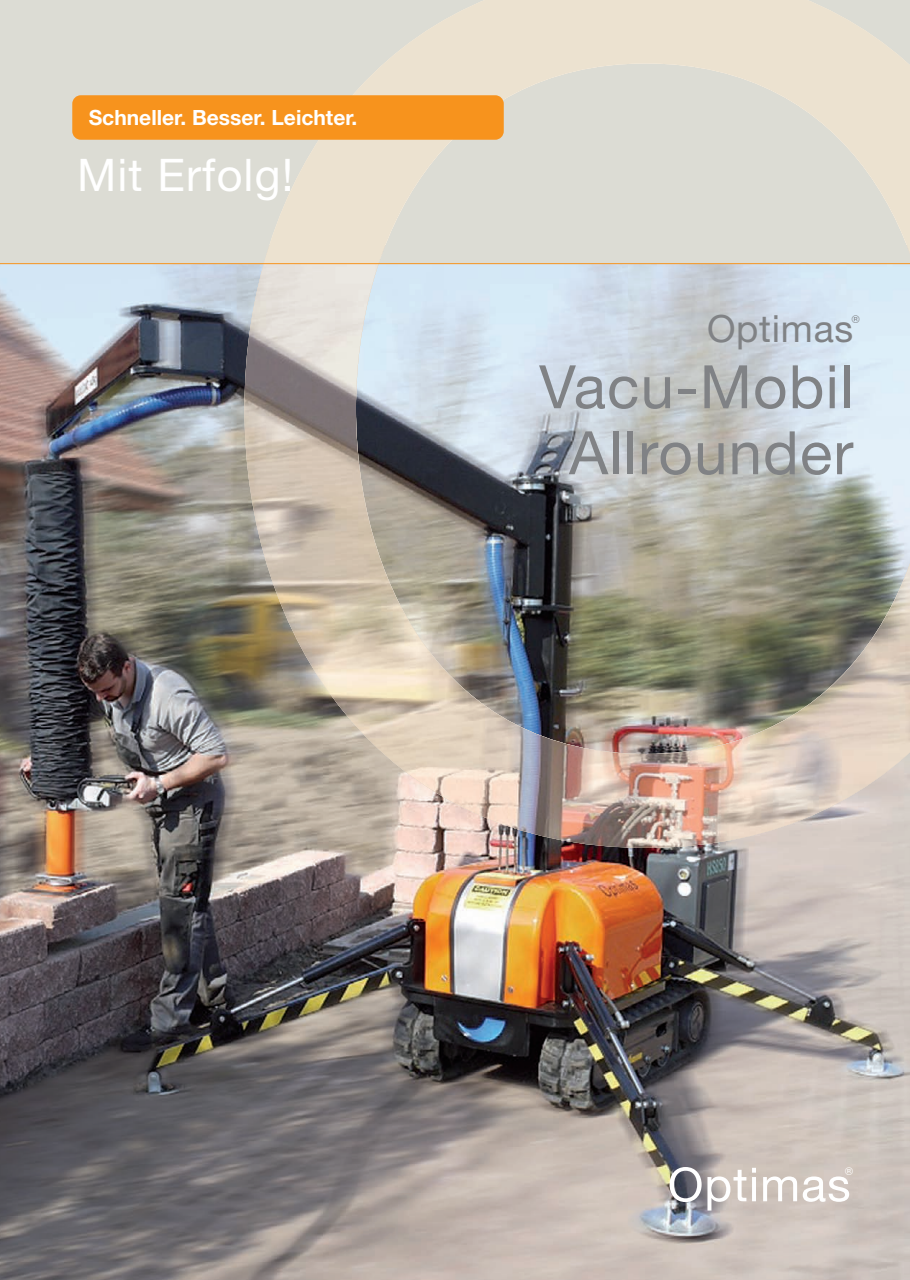
<style>
.page{position:relative;width:910px;height:1280px;background:#fff}
.page>*{position:absolute;margin:0;border:0;box-sizing:border-box;transform-origin:0 0}
.t1{font:60px/66px "Helvetica Neue";letter-spacing:.02em;color:#808285;text-align:center}
.t2{font:45px "Helvetica Neue";letter-spacing:.025em;color:#fff}
.t3{font:37.5px "Helvetica Neue";letter-spacing:.02em;color:#808285}
.t4{font:700 21px "Helvetica Neue";color:#fff}
.t5{font:10.65px "Helvetica";color:#fff}
.t6{font:10.65px "Helvetica";color:#808285}
</style>
<div class="page">
<img style="left:0;top:264px;width:910px;height:1016px">
<div style="left:0;top:0;width:910px;height:263px;background:#dcdcd4"></div>
<img style="left:244px;top:264px;width:666px;height:584px">
<svg style="left:264px;top:0;width:643px;height:263px;fill:#ece2d0"></svg>
<svg style="left:356px;top:63px;width:554px;height:691px"></svg>
<div style="left:72px;top:95px;width:432px;height:45px;background:#f7931d;border-radius:9px"></div>
<hr style="left:0;top:263px;width:910px;height:1px;background:#f7931d">
<svg style="left:670px;top:1167px;width:76px;height:43px"></svg>
<hr style="left:752px;top:1177px;width:4px;height:24px;background:#fff">
<svg style="left:752px;top:1168px;width:4px;height:5px"></svg>
<svg style="left:763px;top:1176px;width:34px;height:25px"></svg>
<svg style="left:803px;top:1176px;width:46px;height:26px"></svg>
<p class="t4" style="left:89px;top:110px;width:270px">Schneller. Besser. Leichter.</p>
<h2 class="t2" style="left:77px;top:159px;width:218px">Mit Erfolg!</h2>
<h3 class="t3" style="left:707px;top:315px;width:148px">Optimas</h3>
<h1 class="t1" style="left:539px;top:360px;width:316px">Vacu-Mobil<br>Allrounder</h1>
<p class="t6" style="left:852px;top:315px;width:9px">®</p>
<p class="t5" style="left:845px;top:1167px;width:9px">®</p>
</div>
